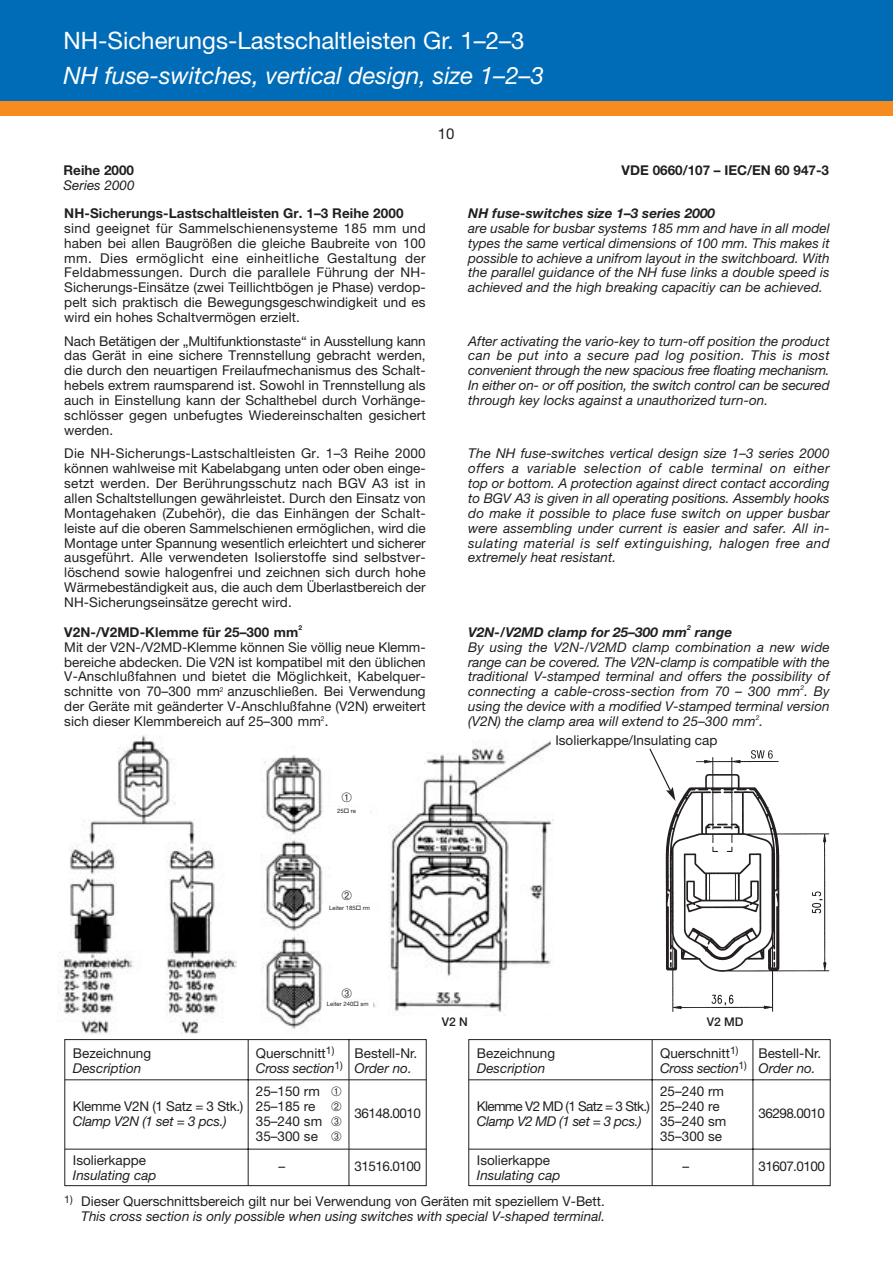
<style>
.page{position:relative;width:893px;height:1263px;background:#fff}
.page>*{position:absolute;margin:0;border:0;box-sizing:border-box;transform-origin:0 0}
.t1{font:italic 24px "Helvetica Neue";color:#fff}
.t2{font:24px "Helvetica Neue";color:#fff}
.t3{font:15px "Helvetica Neue";color:#231f20}
.t4{font:13.5px/14.9px "Helvetica Neue";color:#231f20;text-align:justify}
.t5{font:italic 13.5px/14.9px "Helvetica Neue";letter-spacing:.005em;color:#231f20;text-align:justify}
.t6{font:700 13.5px "Helvetica Neue";letter-spacing:.005em;color:#231f20}
.t7{font:italic 700 13.5px "Helvetica Neue";letter-spacing:.005em;color:#231f20}
.t8{font:italic 13.5px/23.5px "Helvetica Neue";letter-spacing:-.02em;color:#231f20}
.t9{font:13.5px/15px "Helvetica Neue";letter-spacing:-.02em;color:#231f20}
.t10{font:13.5px "Helvetica Neue";letter-spacing:-.04em;color:#231f20}
.t11{font:13.5px "Helvetica Neue";letter-spacing:-.05em;color:#231f20}
.t12{font:italic 13.5px "Helvetica Neue";letter-spacing:-.03em;color:#231f20}
.t13{font:500 12px "Helvetica Neue";color:#231f20}
.t14{font:italic 6.75px "Helvetica Neue";color:#231f20}
.t15{font:700 6.75px "Helvetica Neue";color:#231f20}
.t16{font:italic 700 6.75px "Helvetica Neue";color:#231f20}
.t17{font:6px "Helvetica Neue";color:#231f20}
.s1{font-style:normal}
.s2{font-style:italic}
</style>
<div class="page">
<div style="left:0;top:0;width:893px;height:101px;background:#006cb7"></div>
<div style="left:0;top:101px;width:893px;height:14px;background:#f68b1f"></div>
<img style="left:390px;top:740px;width:164px;height:276px">
<img style="left:57px;top:735px;width:321px;height:299px">
<svg style="left:64px;top:1186px;width:767px;height:1px"></svg>
<svg style="left:64px;top:1039px;width:767px;height:147px"></svg>
<div style="left:525px;top:980px;width:30px;height:33px;background:#fff"></div>
<img style="left:665px;top:750px;width:165px;height:262px">
<div style="left:552px;top:736px;width:169px;height:20px;background:#fff"></div>
<svg style="left:649px;top:748px;width:26px;height:53px"></svg>
<div style="left:324px;top:808px;width:45px;height:20px;background:#fff"></div>
<div style="left:322px;top:904px;width:55px;height:21px;background:#fff"></div>
<div style="left:322px;top:1001px;width:51px;height:22px;background:#fff"></div>
<svg style="left:342px;top:793px;width:9px;height:10px"></svg>
<svg style="left:342px;top:890px;width:19px;height:14px"></svg>
<svg style="left:342px;top:988px;width:16px;height:13px"></svg>
<h1 class="t2" style="left:64px;top:32px;width:462px">NH-Sicherungs-Lastschaltleisten Gr. 1–2–3</h1>
<h1 class="t1" style="left:64px;top:67px;width:482px">NH fuse-switches, vertical design, size 1–2–3</h1>
<p class="t6" style="left:64px;top:165px;width:72px">Reihe 2000</p>
<p class="t5" style="left:64px;top:179px;width:73px">Series 2000</p>
<p class="t6" style="left:64px;top:208px;width:341px">NH-Sicherungs-Lastschaltleisten Gr. 1–3 Reihe 2000</p>
<p class="t4" style="left:64px;top:222px;width:363px">sind geeignet für Sammelschienensysteme 185 mm und haben bei allen Baugrößen die gleiche Baubreite von 100 mm. Dies ermöglicht eine einheitliche Gestaltung der Feldabmessungen. Durch die parallele Führung der NH-Sicherungs-Einsätze (zwei Teillichtbögen je Phase) verdop&shy;pelt sich praktisch die Bewegungsgeschwindigkeit und es wird ein hohes Schaltvermögen erzielt.</p>
<p class="t4" style="left:64px;top:335px;width:363px">Nach Betätigen der „Multifunktionstaste“ in Ausstellung kann das Gerät in eine sichere Trennstellung gebracht werden, die durch den neuartigen Freilaufmechanismus des Schalt&shy;hebels extrem raumsparend ist. Sowohl in Trennstellung als auch in Einstellung kann der Schalthebel durch Vorhänge&shy;schlösser gegen unbefugtes Wiedereinschalten gesichert werden.</p>
<p class="t4" style="left:64px;top:447px;width:363px">Die NH-Sicherungs-Lastschaltleisten Gr. 1–3 Reihe 2000 können wahlweise mit Kabelabgang unten oder oben einge&shy;setzt werden. Der Berührungsschutz nach BGV A3 ist in allen Schaltstellungen gewährleistet. Durch den Einsatz von Montagehaken (Zubehör), die das Einhängen der Schalt&shy;leiste auf die oberen Sammelschienen ermöglichen, wird die Montage unter Spannung wesentlich erleichtert und sicherer ausgeführt. Alle verwendeten Isolierstoffe sind selbstver&shy;löschend sowie halogenfrei und zeichnen sich durch hohe Wärmebeständigkeit aus, die auch dem Überlastbereich der NH-Sicherungseinsätze gerecht wird.</p>
<p class="t6" style="left:64px;top:627px;width:235px">V2N-/V2MD-Klemme für 25–300 mm</p>
<p class="t15" style="left:298px;top:625px;width:5px">2</p>
<p class="t4" style="left:64px;top:641px;width:363px">Mit der V2N-/V2MD-Klemme können Sie völlig neue Klemm&shy;bereiche abdecken. Die V2N ist kompatibel mit den üblichen V-Anschlußfahnen und bietet die Möglichkeit, Kabelquer&shy;schnitte von 70–300 mm<sup>2</sup> anzuschließen. Bei Verwendung der Geräte mit geänderter V-Anschlußfahne (V2N) erweitert sich dieser Klemmbereich auf 25–300 mm<sup>2</sup>.</p>
<p class="t3" style="left:438px;top:128px;width:18px">10</p>
<p class="t6" style="left:622px;top:165px;width:209px">VDE 0660/107 – IEC/EN 60 947-3</p>
<p class="t7" style="left:468px;top:208px;width:248px">NH fuse-switches size 1–3 series 2000</p>
<p class="t5" style="left:468px;top:222px;width:363px">are usable for busbar systems 185 mm and have in all model types the same vertical dimensions of 100 mm. This makes it possible to achieve a unifrom layout in the switchboard. With the parallel guidance of the NH fuse links a double speed is achieved and the high breaking capacitiy can be achieved.</p>
<p class="t5" style="left:468px;top:335px;width:363px">After activating the vario-key to turn-off position the product can be put into a secure pad log position. This is most convenient through the new spacious free floating mechanism.<br>In either on- or off position, the switch control can be secured through key locks against a unauthorized turn-on.</p>
<p class="t5" style="left:468px;top:447px;width:363px">The NH fuse-switches vertical design size 1–3 series 2000 offers a variable selection of cable terminal on either top or bottom. A protection against direct contact according to BGV A3 is given in all operating positions. Assembly hooks do make it possible to place fuse switch on upper busbar were assembling under current is easier and safer. All in&shy;sulating material is self extinguishing, halogen free and extremely heat resistant.</p>
<p class="t7" style="left:468px;top:627px;width:220px">V2N-/V2MD clamp for 25–300 mm</p>
<p class="t16" style="left:687px;top:625px;width:5px">2</p>
<p class="t7" style="left:695px;top:627px;width:39px">range</p>
<p class="t5" style="left:468px;top:641px;width:363px">By using the V2N-/V2MD clamp combination a new wide range can be covered. The V2N-clamp is compatible with the traditional V-stamped terminal and offers the possibility of connecting a cable-cross-section from 70 – 300 mm . By</p>
<p class="t14" style="left:800px;top:685px;width:5px">2</p>
<p class="t5" style="left:468px;top:700px;width:363px">using the device with a modified V-stamped terminal version (V2N) the clamp area will extend to 25–300 mm .</p>
<p class="t14" style="left:756px;top:715px;width:5px">2</p>
<p class="t4" style="left:555px;top:734px;width:163px">Isolierkappe/Insulating cap</p>
<p class="t17" style="left:337px;top:809px;width:20px">25 re</p>
<p class="t17" style="left:329px;top:905px;width:42px">Leiter 185 rm</p>
<p class="t17" style="left:327px;top:1002px;width:43px">Leiter 240 sm</p>
<p class="t13" style="left:442px;top:1017px;width:28px">V2 N</p>
<p class="t13" style="left:707px;top:1017px;width:38px">V2 MD</p>
<p class="t4" style="left:73px;top:1047px;width:80px">Bezeichnung</p>
<p class="t4" style="left:256px;top:1047px;width:80px">Querschnitt<sup>1)</sup></p>
<p class="t4" style="left:354px;top:1047px;width:64px">Bestell-Nr.</p>
<p class="t5" style="left:73px;top:1062px;width:70px">Description</p>
<p class="t8" style="left:256px;top:1057px;width:157px">Cross section<sup>1)</sup> Order no.<br><span class="s1">25–150 rm</span> ➀</p>
<p class="t9" style="left:73px;top:1100px;width:270px">Klemme V2N (1 Satz = 3 Stk.) 25–185 re ➁<br><span class="s2">Clamp V2N (1 set = 3 pcs.)</span></p>
<p class="t10" style="left:354px;top:1108px;width:68px">36148.0010</p>
<p class="t4" style="left:256px;top:1115px;width:87px">35–240 sm ➂</p>
<p class="t4" style="left:477px;top:1047px;width:80px">Bezeichnung</p>
<p class="t4" style="left:660px;top:1047px;width:80px">Querschnitt<sup>1)</sup></p>
<p class="t4" style="left:758px;top:1047px;width:64px">Bestell-Nr.</p>
<p class="t5" style="left:477px;top:1062px;width:70px">Description</p>
<p class="t8" style="left:660px;top:1057px;width:157px">Cross section<sup>1)</sup> Order no.<br><span class="s1">25–240 rm</span></p>
<p class="t11" style="left:477px;top:1102px;width:244px">Klemme V2 MD (1 Satz = 3 Stk.) 25–240 re</p>
<p class="t12" style="left:477px;top:1117px;width:166px">Clamp V2 MD (1 set = 3 pcs.)</p>
<p class="t4" style="left:660px;top:1115px;width:68px">35–240 sm</p>
<p class="t10" style="left:758px;top:1108px;width:68px">36298.0010</p>
<p class="t4" style="left:256px;top:1130px;width:87px">35–300 se ➂</p>
<p class="t4" style="left:660px;top:1130px;width:64px">35–300 se</p>
<p class="t4" style="left:73px;top:1154px;width:75px">Isolierkappe</p>
<p class="t5" style="left:73px;top:1169px;width:85px">Insulating cap</p>
<p class="t4" style="left:278px;top:1160px;width:8px">–</p>
<p class="t10" style="left:354px;top:1162px;width:68px">31516.0100</p>
<p class="t4" style="left:477px;top:1154px;width:75px">Isolierkappe</p>
<p class="t5" style="left:477px;top:1169px;width:85px">Insulating cap</p>
<p class="t4" style="left:683px;top:1160px;width:8px">–</p>
<p class="t10" style="left:758px;top:1162px;width:68px">31607.0100</p>
<p class="t4" style="left:64px;top:1195px;width:542px;text-align:right"><sup>1)</sup> Dieser Querschnittsbereich gilt nur bei Verwendung von Geräten mit speziellem V-Bett.<br><span class="s2">This cross section is only possible when using switches with special V-shaped terminal.</span></p>
</div>
